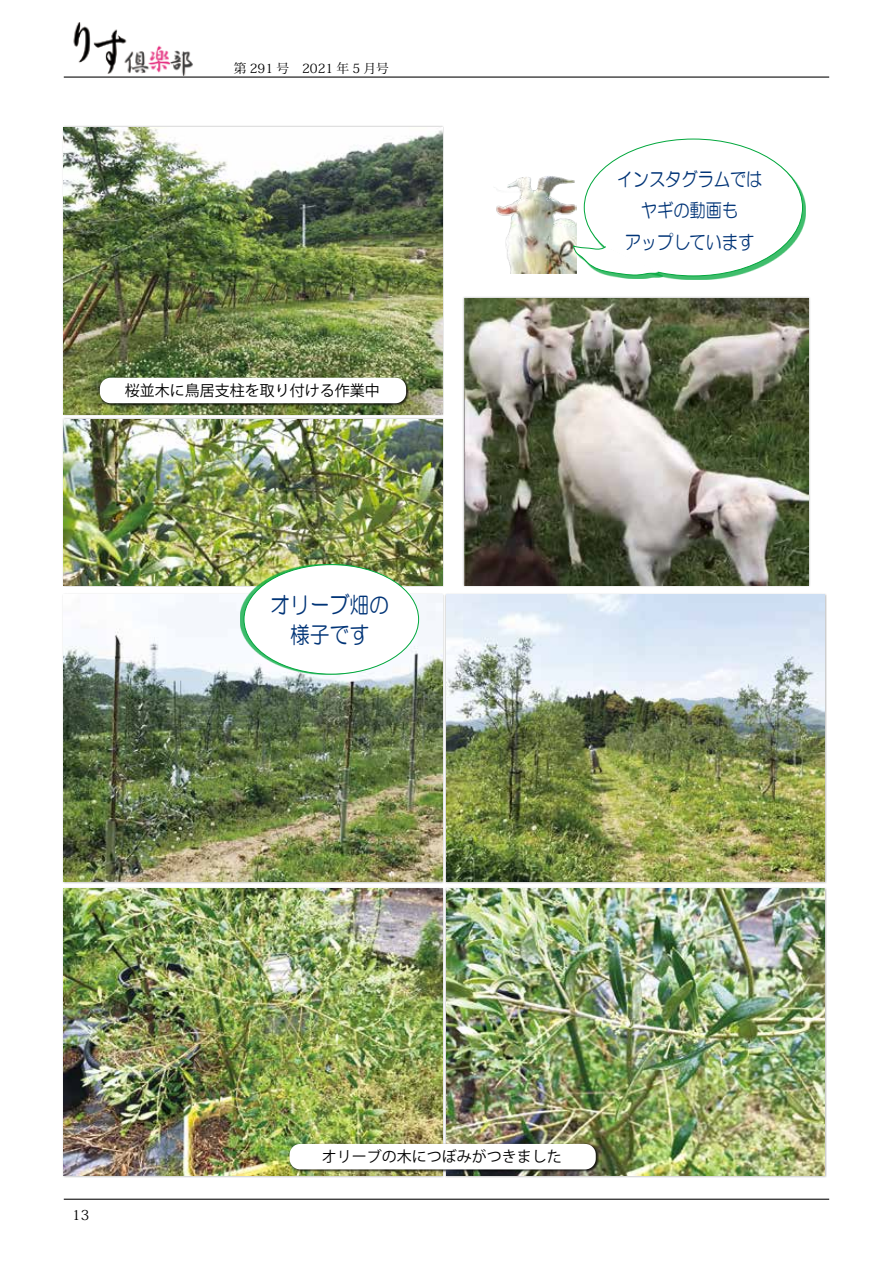
<style>
.page{position:relative;width:893px;height:1263px;background:#fff}
.page>*{position:absolute;margin:0;border:0;box-sizing:border-box;transform-origin:0 0}
.t1{font:23.1px/30px "HG Maru Gothic MPRO";color:#003477;text-align:center;scale:.86 1}
.t2{font:18.9px/31.5px "HG Maru Gothic MPRO";color:#003477;text-align:center;scale:.86 1}
.t3{font:15px "Koz Go Pro";color:#000}
.t4{font:13.8px "Koz Min Pro";color:#000}
.t5{font:12.75px "Koz Min Pro";color:#000}
</style>
<div class="page">
<hr style="left:64px;top:77px;width:765px;height:1px;background:#000">
<hr style="left:64px;top:1199px;width:765px;height:1px;background:#000">
<img style="left:73px;top:22px;width:120px;height:53px">
<img style="left:494px;top:176px;width:83px;height:97px">
<div style="left:444px;top:593px;width:383px;height:291px;background:#9fa0a0;opacity:.75"></div>
<img style="left:446px;top:595px;width:379px;height:287px">
<div style="left:62px;top:417px;width:382px;height:170px;background:#9fa0a0;opacity:.75"></div>
<img style="left:64px;top:419px;width:378px;height:166px">
<div style="left:462px;top:296px;width:349px;height:291px;background:#9fa0a0;opacity:.75"></div>
<img style="left:464px;top:298px;width:345px;height:287px">
<div style="left:62px;top:126px;width:382px;height:291px;background:#9fa0a0;opacity:.75"></div>
<img style="left:64px;top:128px;width:378px;height:287px">
<div style="left:62px;top:887px;width:382px;height:291px;background:#9fa0a0;opacity:.75"></div>
<img style="left:64px;top:889px;width:378px;height:287px">
<div style="left:444px;top:887px;width:383px;height:291px;background:#9fa0a0;opacity:.75"></div>
<img style="left:446px;top:889px;width:379px;height:287px">
<div style="left:62px;top:593px;width:382px;height:291px;background:#9fa0a0;opacity:.75"></div>
<img style="left:64px;top:595px;width:378px;height:287px">
<div style="left:587px;top:142px;width:219px;height:137px;background:#00a73c;opacity:.75"></div>
<div style="left:584px;top:139px;width:218px;height:137px;background:#fff;border-radius:50%"></div>
<div style="left:576px;top:248px;width:87px;height:30px;background:#00a73c;opacity:.75"></div>
<svg style="left:573px;top:245px;width:87px;height:31px"></svg>
<div style="left:240px;top:564px;width:175px;height:111px;background:#00a73c;opacity:.75"></div>
<div style="left:244px;top:565px;width:175px;height:109px;background:#fff;border-radius:50%"></div>
<div style="left:289px;top:1143px;width:310px;height:29px;background:#000;opacity:.75"></div>
<div style="left:290px;top:1144px;width:306px;height:25px;background:#fff;border-radius:11px"></div>
<div style="left:99px;top:377px;width:310px;height:29px;background:#000;opacity:.75"></div>
<div style="left:100px;top:378px;width:306px;height:25px;background:#fff;border-radius:11px"></div>
<p class="t5" style="left:234px;top:59px;width:157px">第 291 号　2021 年 5 月号</p>
<p class="t3" style="left:125px;top:381px;width:257px">桜並木に鳥居支柱を取り付ける作業中</p>
<h1 class="t1" style="left:270px;top:590px;width:140px">オリーブ畑の様子です</h1>
<p class="t2" style="left:617px;top:163px;width:171px">インスタグラムではヤギの動画も<br>アップしています</p>
<p class="t4" style="left:72px;top:1205px;width:18px">13</p>
<p class="t3" style="left:322px;top:1147px;width:241px">オリーブの木につぼみがつきました</p>
</div>
